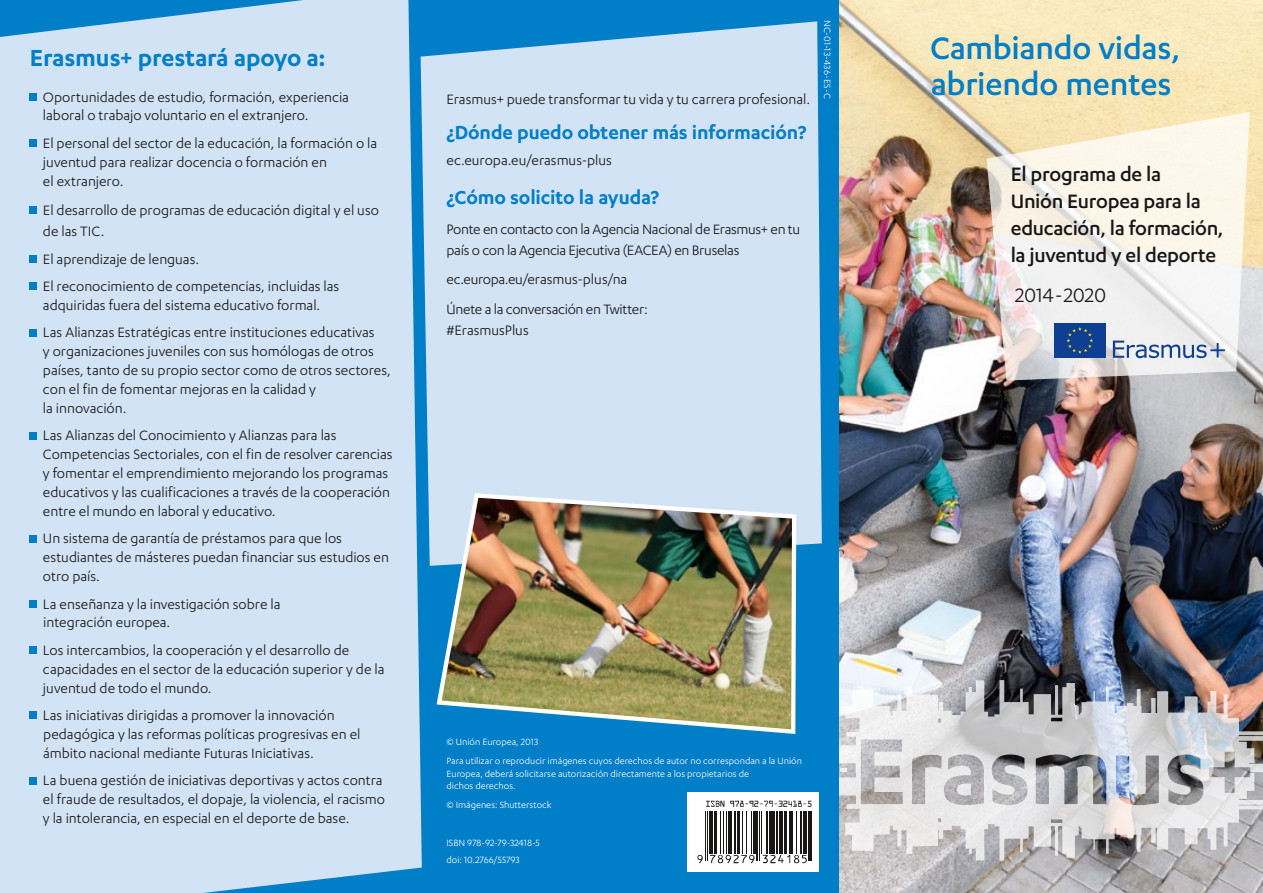
<style>
.page{position:relative;width:1263px;height:893px;background:#007ec7}
.page>*{position:absolute;margin:0;border:0;box-sizing:border-box;transform-origin:0 0}
.t1{font:500 36px/36px "Karbon";letter-spacing:-.005em;color:#007ec7}
.t2{font:600 27px "Karbon";letter-spacing:-.005em;color:#007ec7}
.t3{font:500 22.5px/27px "Karbon";letter-spacing:-.015em;color:#181716}
.t4{font:22.5px "Karbon";letter-spacing:-.01em;color:#181716}
.t5{font:600 21.75px "Karbon";letter-spacing:-.005em;color:#007ec7}
.t6{font:15.75px/18.9px "Karbon";color:#181716}
.t7{font:15.75px/21px "Karbon";letter-spacing:-.02em;color:#181716}
.t8{font:10.5px/18.9px "Karbon";color:#fff}
</style>
<div class="page">
<img style="left:840px;top:0;width:423px;height:893px">
<div style="left:0;top:0;width:422px;height:893px;background:#d3e3f6"></div>
<div style="left:421px;top:21px;width:401px;height:545px;background:#d3e3f6"></div>
<img style="left:434px;top:491px;width:364px;height:243px">
<svg style="left:986px;top:112px;width:264px;height:269px;background:#efe9df"></svg>
<svg style="left:1113px;top:341px;width:112px;height:17px;background:#abb9d2"></svg>
<div style="left:1054px;top:323px;width:52px;height:35px;background:#0f3f93"></div>
<svg style="left:1066px;top:327px;width:27px;height:27px"></svg>
<svg style="left:840px;top:680px;width:423px;height:181px;background:#c0bfc1"></svg>
<div style="left:30px;top:93px;width:7px;height:7px;background:#007ec7"></div>
<div style="left:30px;top:140px;width:7px;height:7px;background:#007ec7"></div>
<div style="left:30px;top:207px;width:7px;height:7px;background:#007ec7"></div>
<div style="left:30px;top:255px;width:7px;height:7px;background:#007ec7"></div>
<div style="left:30px;top:283px;width:7px;height:7px;background:#007ec7"></div>
<div style="left:30px;top:329px;width:7px;height:7px;background:#007ec7"></div>
<div style="left:30px;top:432px;width:7px;height:7px;background:#007ec7"></div>
<div style="left:30px;top:535px;width:7px;height:7px;background:#007ec7"></div>
<div style="left:30px;top:600px;width:7px;height:7px;background:#007ec7"></div>
<div style="left:30px;top:646px;width:7px;height:8px;background:#007ec7"></div>
<div style="left:30px;top:712px;width:7px;height:7px;background:#007ec7"></div>
<div style="left:30px;top:777px;width:7px;height:7px;background:#007ec7"></div>
<div style="left:687px;top:792px;width:131px;height:80px;background:#fff"></div>
<hr style="left:705px;top:811px;width:1px;height:50px;background:#181716">
<hr style="left:707px;top:811px;width:1px;height:50px;background:#181716">
<hr style="left:709px;top:811px;width:4px;height:43px;background:#181716">
<hr style="left:714px;top:811px;width:2px;height:43px;background:#181716">
<hr style="left:720px;top:811px;width:1px;height:43px;background:#181716">
<hr style="left:723px;top:811px;width:1px;height:43px;background:#181716">
<hr style="left:726px;top:811px;width:1px;height:43px;background:#181716">
<hr style="left:729px;top:811px;width:3px;height:43px;background:#181716">
<hr style="left:734px;top:811px;width:1px;height:43px;background:#181716">
<hr style="left:738px;top:811px;width:2px;height:43px;background:#181716">
<hr style="left:742px;top:811px;width:1px;height:43px;background:#181716">
<hr style="left:746px;top:811px;width:1px;height:43px;background:#181716">
<hr style="left:751px;top:811px;width:1px;height:43px;background:#181716">
<hr style="left:753px;top:811px;width:2px;height:43px;background:#181716">
<hr style="left:757px;top:811px;width:1px;height:50px;background:#181716">
<hr style="left:759px;top:811px;width:1px;height:50px;background:#181716">
<hr style="left:761px;top:811px;width:1px;height:43px;background:#181716">
<hr style="left:767px;top:811px;width:1px;height:43px;background:#181716">
<hr style="left:769px;top:811px;width:2px;height:43px;background:#181716">
<hr style="left:772px;top:811px;width:2px;height:43px;background:#181716">
<hr style="left:777px;top:811px;width:1px;height:43px;background:#181716">
<hr style="left:779px;top:811px;width:3px;height:43px;background:#181716">
<hr style="left:785px;top:811px;width:2px;height:43px;background:#181716">
<hr style="left:789px;top:811px;width:2px;height:43px;background:#181716">
<hr style="left:792px;top:811px;width:1px;height:43px;background:#181716">
<hr style="left:796px;top:811px;width:1px;height:43px;background:#181716">
<hr style="left:800px;top:811px;width:1px;height:43px;background:#181716">
<hr style="left:804px;top:811px;width:3px;height:43px;background:#181716">
<hr style="left:808px;top:811px;width:1px;height:50px;background:#181716">
<hr style="left:810px;top:811px;width:1px;height:50px;background:#181716">
<svg style="left:706px;top:801px;width:18px;height:6px"></svg>
<svg style="left:730px;top:801px;width:81px;height:6px"></svg>
<svg style="left:697px;top:855px;width:6px;height:8px"></svg>
<svg style="left:710px;top:855px;width:44px;height:8px"></svg>
<svg style="left:763px;top:855px;width:44px;height:8px"></svg>
<h2 class="t2" style="left:30px;top:42px;width:297px">Erasmus+ prestará apoyo a:</h2>
<p class="t6" style="left:43px;top:87px;width:307px">Oportunidades de estudio, formación, experiencia laboral o trabajo voluntario en el extranjero.</p>
<p class="t6" style="left:43px;top:133px;width:336px">El personal del sector de la educación, la formación o la juventud para realizar docencia o formación en<br>el extranjero.</p>
<p class="t6" style="left:43px;top:199px;width:338px;line-height:21px">El desarrollo de programas de educación digital y el uso de las TIC.</p>
<p class="t6" style="left:43px;top:245px;width:298px;line-height:27.5px">El aprendizaje de lenguas.<br>El reconocimiento de competencias, incluidas las</p>
<p class="t6" style="left:43px;top:291px;width:333px;line-height:27.5px">adquiridas fuera del sistema educativo formal.<br>Las Alianzas Estratégicas entre instituciones educativas</p>
<p class="t6" style="left:43px;top:342px;width:349px">y organizaciones juveniles con sus homólogas de otros países, tanto de su propio sector como de otros sectores, con el fin de fomentar mejoras en la calidad y<br>la innovación.</p>
<p class="t6" style="left:43px;top:426px;width:351px">Las Alianzas del Conocimiento y Alianzas para las Competencias Sectoriales, con el fin de resolver carencias y fomentar el emprendimiento mejorando los programas educativos y las cualificaciones a través de la cooperación entre el mundo en laboral y educativo.</p>
<p class="t6" style="left:43px;top:529px;width:348px">Un sistema de garantía de préstamos para que los estudiantes de másteres puedan financiar sus estudios en otro país.</p>
<p class="t6" style="left:43px;top:594px;width:239px">La enseñanza y la investigación sobre la integración europea.</p>
<p class="t6" style="left:43px;top:640px;width:343px">Los intercambios, la cooperación y el desarrollo de capacidades en el sector de la educación superior y de la juventud de todo el mundo.</p>
<p class="t6" style="left:43px;top:705px;width:319px">Las iniciativas dirigidas a promover la innovación pedagógica y las reformas políticas progresivas en el ámbito nacional mediante Futuras Iniciativas.</p>
<p class="t6" style="left:43px;top:771px;width:344px">La buena gestión de iniciativas deportivas y actos contra el fraude de resultados, el dopaje, la violencia, el racismo y la intolerancia, en especial en el deporte de base.</p>
<p class="t6" style="left:446px;top:90px;width:365px">Erasmus+ puede transformar tu vida y tu carrera profesional.</p>
<h3 class="t5" style="left:446px;top:121px;width:361px">¿Dónde puedo obtener más información?</h3>
<p class="t6" style="left:446px;top:150px;width:167px">ec.europa.eu/erasmus-plus</p>
<h3 class="t5" style="left:446px;top:185px;width:214px">¿Cómo solicito la ayuda?</h3>
<p class="t7" style="left:446px;top:218px;width:355px">Ponte en contacto con la Agencia Nacional de Erasmus+ en tu país o con la Agencia Ejecutiva (EACEA) en Bruselas</p>
<p class="t7" style="left:446px;top:264px;width:203px;line-height:29.5px">ec.europa.eu/erasmus-plus/na<br>Únete a la conversación en Twitter:</p>
<p class="t6" style="left:446px;top:320px;width:84px">#ErasmusPlus</p>
<p class="t8" style="left:837px;top:20px;width:80px;rotate:90deg">NC-01-13-436-ES-C</p>
<p class="t8" style="left:446px;top:732px;width:357px">© Unión Europea, 2013<br>Para utilizar o reproducir imágenes cuyos derechos de autor no correspondan a la Unión</p>
<p class="t8" style="left:446px;top:767px;width:304px;line-height:12.6px">Europea, deberá solicitarse autorización directamente a los propietarios de dichos derechos.</p>
<p class="t8" style="left:446px;top:795px;width:107px">© Imágenes: Shutterstock</p>
<p class="t8" style="left:446px;top:834px;width:95px;line-height:16.8px">ISBN 978-92-79-32418-5 doi: 10.2766/55793</p>
<h1 class="t1" style="left:930px;top:28px;width:252px">Cambiando vidas, abriendo mentes</h1>
<h3 class="t3" style="left:1011px;top:160px;width:214px">El programa de la<br>Unión Europea para la educación, la formación, la juventud y el deporte</h3>
<h3 class="t4" style="left:1015px;top:282px;width:93px">2014-2020</h3>
</div>
